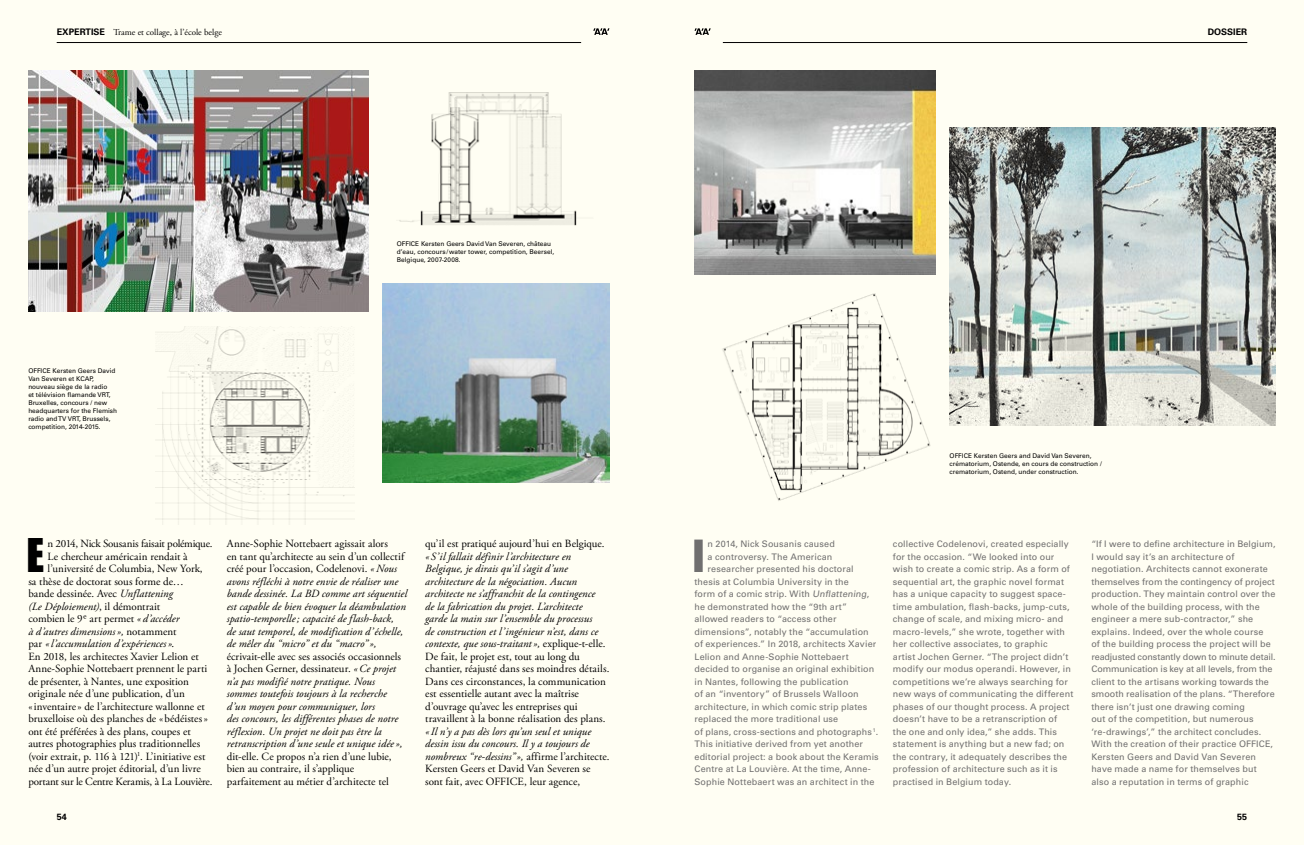
<style>
.page{position:relative;width:1304px;height:845px;background:#fff}
.page>*{position:absolute;margin:0;border:0;box-sizing:border-box;transform-origin:0 0}
.t1{font:42.6px "Impact";color:#000}
.t2{font:40.6px "Impact";color:#706f6f}
.t3{font:italic 11px/12.5px "Adobe Garamond Pro";letter-spacing:.005em;color:#000}
.t4{font:11px/12.5px "Adobe Garamond Pro";letter-spacing:-.005em;color:#000}
.t5{font:9px/12.5px "Univers LT Std";letter-spacing:.01em;color:#706f6f}
.t6{font:9px "Adobe Garamond Pro";color:#000}
.t7{font:700 9px "Univers LT Std";color:#000}
.t8{font:6.5px/8px "Univers LT Std";color:#000}
.s1{font-family:"Univers LT Std";font-weight:700}
.s2{font-style:italic}
.s3{font-style:normal}
</style>
<div class="page">
<div style="left:0;top:0;width:652px;height:845px;background:#fffef3"></div>
<div style="left:652px;top:0;width:652px;height:845px;background:#fffef3"></div>
<svg style="left:593px;top:28px;width:16px;height:7px"></svg>
<svg style="left:694px;top:28px;width:17px;height:7px"></svg>
<hr style="left:57px;top:42px;width:524px;height:1px;background:#000">
<hr style="left:723px;top:42px;width:524px;height:1px;background:#000">
<img style="left:722px;top:293px;width:209px;height:208px">
<img style="left:28px;top:71px;width:341px;height:241px">
<img style="left:156px;top:326px;width:198px;height:198px">
<img style="left:694px;top:71px;width:241px;height:203px">
<img style="left:950px;top:128px;width:326px;height:297px">
<img style="left:383px;top:283px;width:226px;height:199px">
<img style="left:399px;top:92px;width:178px;height:134px">
<p class="t6" style="left:57px;top:26px;width:167px"><span class="s1">EXPERTISE</span> Trame et collage, à l’école belge</p>
<p class="t7" style="left:1208px;top:26px;width:41px">DOSSIER</p>
<p class="t8" style="left:28px;top:367px;width:90px">OFFICE Kersten Geers David<br>Van Severen et KCAP, nouveau siège de la radio<br>et télévision flamande VRT,<br>Bruxelles, concours / new headquarters for the Flemish radio and TV VRT, Brussels, competition, 2014-2015.</p>
<p class="t8" style="left:397px;top:239px;width:159px">OFFICE Kersten Geers David Van Severen, château d’eau, concours /water tower, competition, Beersel,<br>Belgique, 2007-2008.</p>
<h1 class="t1" style="left:27px;top:522px;width:19px">E</h1>
<p class="t4" style="left:48px;top:538px;width:167px">n 2014, Nick Sousanis faisait polémique.</p>
<p class="t4" style="left:48px;top:550px;width:142px">Le chercheur américain rendait à</p>
<p class="t4" style="left:48px;top:563px;width:157px">l’université de Columbia, New York,</p>
<p class="t4" style="left:28px;top:575px;width:157px">sa thèse de doctorat sous forme de…</p>
<p class="t4" style="left:28px;top:588px;width:146px">bande dessinée. Avec <span class="s2">Unflattening</span></p>
<p class="t3" style="left:28px;top:600px;width:133px">(Le Déploiement)<span class="s3">, il démontrait</span></p>
<p class="t4" style="left:28px;top:613px;width:153px">combien le 9e art permet <span class="s2">« d’accéder</span></p>
<p class="t3" style="left:28px;top:625px;width:150px">à d’autres dimensions », <span class="s3">notamment</span></p>
<p class="t3" style="left:28px;top:638px;width:148px"><span class="s3">par</span> « l’accumulation d’expériences »<span class="s3">.</span></p>
<p class="t4" style="left:28px;top:650px;width:172px">En 2018, les architectes Xavier Lelion et</p>
<p class="t4" style="left:28px;top:663px;width:181px">Anne‑Sophie Nottebaert prennent le parti</p>
<p class="t4" style="left:28px;top:675px;width:162px">de présenter, à Nantes, une exposition</p>
<p class="t4" style="left:28px;top:688px;width:158px">originale née d’une publication, d’un</p>
<p class="t4" style="left:28px;top:700px;width:178px">«inventaire» de l’architecture wallonne et</p>
<p class="t4" style="left:28px;top:713px;width:181px">bruxelloise où des planches de «bédéistes»</p>
<p class="t4" style="left:28px;top:725px;width:164px">ont été préférées à des plans, coupes et</p>
<p class="t4" style="left:28px;top:738px;width:173px">autres photographies plus traditionnelles</p>
<p class="t4" style="left:28px;top:750px;width:179px">(voir extrait, p. 116 à 121)<sup>1</sup>. L’initiative est</p>
<p class="t4" style="left:28px;top:763px;width:174px">née d’un autre projet éditorial, d’un livre</p>
<p class="t4" style="left:28px;top:775px;width:186px">portant sur le Centre Keramis, à La Louvière.</p>
<p class="t3" style="left:227px;top:538px;width:182px"><span class="s3">Anne‑Sophie Nottebaert agissait alors<br>en tant qu’architecte au sein d’un collectif créé pour l’occasion, Codelenovi.</span> «Nous avons réfléchi à notre envie de réaliser une bande dessinée. La BD comme art séquentiel est capable de bien évoquer la déambulation spatio‑temporelle; capacité de flash-back,<br>de saut temporel, de modification d’échelle, de mêler du “micro” et du “macro” »,</p>
<p class="t3" style="left:227px;top:650px;width:177px"><span class="s3">écrivait-elle avec ses associés occasionnels à Jochen Gerner, dessinateur.</span> «Ce projet n’a pas modifié notre pratique. Nous sommes toutefois toujours à la recherche d’un moyen pour communiquer, lors<br>des concours, les différentes phases de notre réflexion. Un projet ne doit pas être la retranscription d’une seule et unique idée »,</p>
<p class="t4" style="left:227px;top:750px;width:166px">dit-elle. Ce propos n’a rien d’une lubie, bien au contraire, il s’applique parfaitement au métier d’architecte tel</p>
<p class="t4" style="left:425px;top:538px;width:181px">qu’il est pratiqué aujourd’hui en Belgique.</p>
<p class="t3" style="left:425px;top:550px;width:186px">« S’il fallait définir l’architecture en Belgique, je dirais qu’il s’agit d’une architecture de la négociation. Aucun architecte ne s’affranchit de la contingence<br>de la fabrication du projet. L’architecte<br>garde la main sur l’ensemble du processus<br>de construction et l’ingénieur n’est, dans ce contexte, que sous-traitant », <span class="s3">explique‑t‑elle.<br>De fait, le projet est, tout au long du chantier, réajusté dans ses moindres détails.<br>Dans ces circonstances, la communication est essentielle autant avec la maîtrise d’ouvrage qu’avec les entreprises qui travaillent à la bonne réalisation des plans.</span></p>
<p class="t3" style="left:425px;top:725px;width:186px">« Il n’y a pas dès lors qu’un seul et unique dessin issu du concours. Il y a toujours de nombreux “re-dessins” », <span class="s3">affirme l’architecte.<br>Kersten Geers et David Van Severen se sont fait, avec OFFICE, leur agence,</span></p>
<p class="t8" style="left:950px;top:452px;width:154px">OFFICE Kersten Geers and David Van Severen, crématorium, Ostende, en cours de construction / crematorium, Ostend, under construction.</p>
<h2 class="t2" style="left:693px;top:525px;width:13px">I</h2>
<p class="t5" style="left:708px;top:538px;width:129px">n 2014, Nick Sousanis caused</p>
<p class="t5" style="left:708px;top:550px;width:126px">a controversy. The American</p>
<p class="t5" style="left:708px;top:563px;width:148px">researcher presented his doctoral</p>
<p class="t5" style="left:694px;top:575px;width:156px">thesis at Columbia University in the</p>
<p class="t5" style="left:694px;top:588px;width:176px">form of a comic strip. With Unflattening,</p>
<p class="t5" style="left:694px;top:600px;width:154px">he demonstrated how the “9th art”</p>
<p class="t5" style="left:694px;top:613px;width:144px">allowed readers to “access other</p>
<p class="t5" style="left:694px;top:625px;width:176px">dimensions”, notably the “accumulation</p>
<p class="t5" style="left:694px;top:638px;width:183px">of experiences.” In 2018, architects Xavier</p>
<p class="t5" style="left:694px;top:650px;width:156px">Lelion and Anne‑Sophie Nottebaert</p>
<p class="t5" style="left:694px;top:663px;width:181px">decided to organise an original exhibition</p>
<p class="t5" style="left:694px;top:675px;width:156px">in Nantes, following the publication</p>
<p class="t5" style="left:694px;top:688px;width:166px">of an “inventory” of Brussels Walloon</p>
<p class="t5" style="left:694px;top:700px;width:174px">architecture, in which comic strip plates</p>
<p class="t5" style="left:694px;top:713px;width:145px">replaced the more traditional use</p>
<p class="t5" style="left:694px;top:725px;width:185px">of plans, cross-sections and photographs <sup>1</sup>.</p>
<p class="t5" style="left:694px;top:738px;width:170px">This initiative derived from yet another</p>
<p class="t5" style="left:694px;top:750px;width:186px">editorial project: a book about the Keramis</p>
<p class="t5" style="left:694px;top:763px;width:178px">Centre at La Louvière. At the time, Anne-</p>
<p class="t5" style="left:694px;top:775px;width:181px">Sophie Nottebaert was an architect in the</p>
<p class="t5" style="left:893px;top:538px;width:182px">collective Codelenovi, created especially for the occasion. “We looked into our wish to create a comic strip. As a form of sequential art, the graphic novel format has a unique capacity to suggest space&shy;time ambulation, flash-backs, jump-cuts, change of scale, and mixing micro- and macro-levels,” she wrote, together with her collective associates, to graphic<br>artist Jochen Gerner. “The project didn’t modify our modus operandi. However, in competitions we’re always searching for new ways of communicating the different phases of our thought process. A project doesn’t have to be a retranscription of<br>the one and only idea,” she adds. This statement is anything but a new fad; on the contrary, it adequately describes the profession of architecture such as it is practised in Belgium today.</p>
<p class="t5" style="left:1091px;top:538px;width:186px">“If I were to define architecture in Belgium, I would say it’s an architecture of negotiation. Architects cannot exonerate themselves from the contingency of project production. They maintain control over the whole of the building process, with the engineer a mere sub-contractor,” she explains. Indeed, over the whole course<br>of the building process the project will be readjusted constantly down to minute detail.<br>Communication is key at all levels, from the client to the artisans working towards the smooth realisation of the plans. “Therefore there isn’t just one drawing coming<br>out of the competition, but numerous ‘re‑drawings’,” the architect concludes.<br>With the creation of their practice OFFICE, Kersten Geers and David Van Severen have made a name for themselves but also a reputation in terms of graphic</p>
<p class="t7" style="left:57px;top:812px;width:12px">54</p>
<p class="t7" style="left:1237px;top:812px;width:12px">55</p>
</div>
